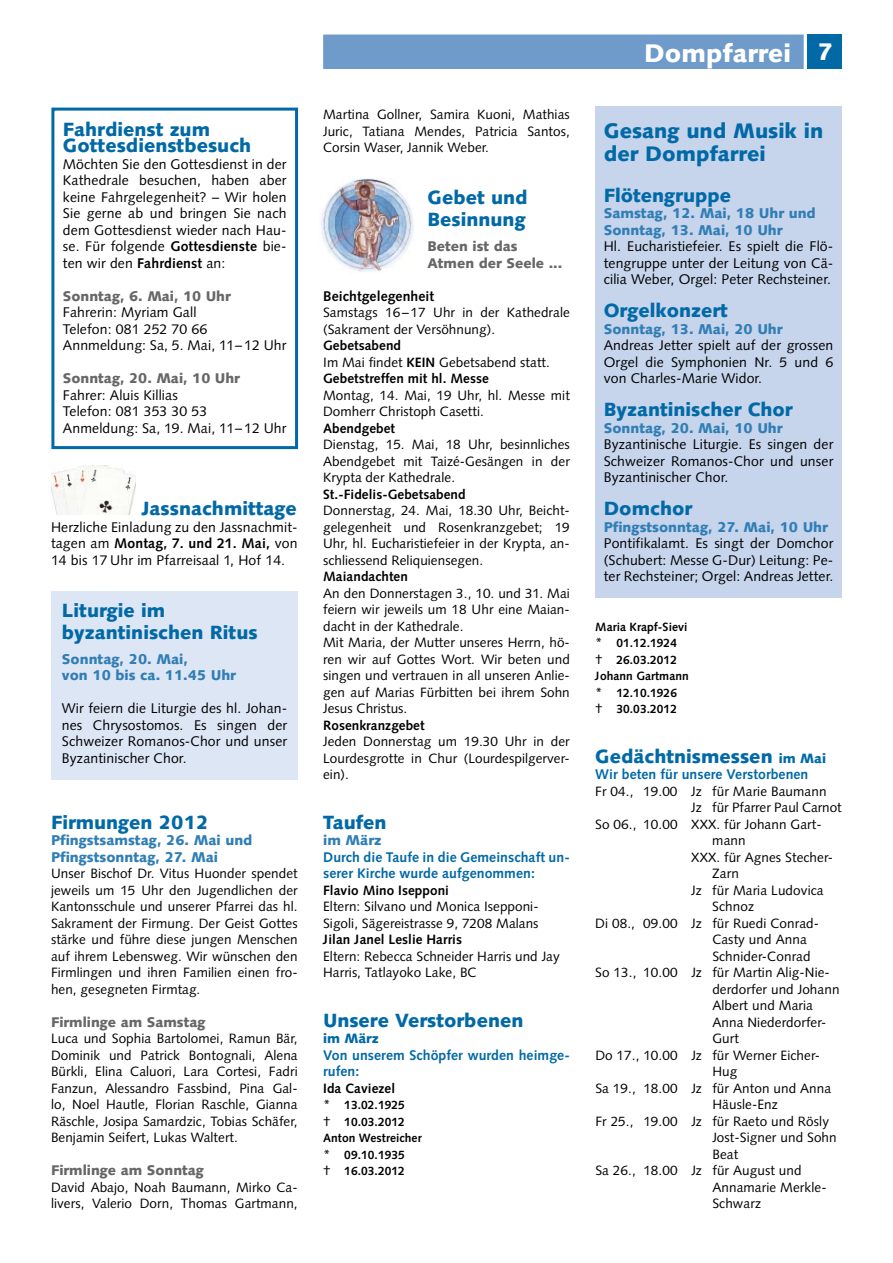
<style>
.page{position:relative;width:893px;height:1263px;background:#fff}
.page>*{position:absolute;margin:0;border:0;box-sizing:border-box;transform-origin:0 0}
.t1{font:900 25.5px "Syntax";color:#fff}
.t2{font:900 21px/22.5px "Syntax";color:#0069a6}
.t3{font:900 19.2px/21.8px "Syntax";color:#0069a6}
.t4{font:14.1px/16.5px "Syntax";letter-spacing:.01em;color:#000;text-align:justify}
.t5{font:900 14.1px/16.5px "Syntax";color:#317eb5}
.t6{font:700 14.1px/16.5px "Syntax";letter-spacing:.005em;color:#0069a6}
.t7{font:900 14.1px/16.5px "Syntax";color:#676767}
.t8{font:700 14.1px "Syntax";letter-spacing:.005em;color:#000}
.t9{font:13.5px/16.5px "Syntax";letter-spacing:.005em;color:#000;text-align:justify}
.t10{font:700 13.5px/16.5px "Syntax";letter-spacing:.005em;color:#000}
.t11{font:900 13.5px "Syntax";color:#0069a6}
.t12{font:700 12px/16.5px "Syntax";letter-spacing:.005em;color:#000}
.s1{font-weight:700}
.s2{font-weight:400}
.s3{font-weight:400;font-size:13.5px}
.s4{font-size:24px}
.s5{font-size:13.5px}
</style>
<div class="page">
<div style="left:808px;top:35px;width:34px;height:34px;background:#0069a6"></div>
<div style="left:323px;top:35px;width:481px;height:34px;background:#6e9bc9"></div>
<div style="left:596px;top:106px;width:246px;height:492px;background:#c6d4ec"></div>
<div style="left:51px;top:591px;width:247px;height:188px;background:#dde6f5"></div>
<img style="left:321px;top:178px;width:93px;height:94px">
<div style="left:51px;top:108px;width:247px;height:341px;border:3px solid #0069a6"></div>
<img style="left:51px;top:465px;width:84px;height:49px">
<h3 class="t3" style="left:63px;top:121px;width:190px;line-height:16.5px">Fahrdienst zum<br>Gottesdienstbesuch</h3>
<p class="t4" style="left:63px;top:155px;width:225px">Möchten Sie den Gottesdienst in der Kathedrale besuchen, haben aber keine Fahrgelegenheit? – Wir holen Sie gerne ab und bringen Sie nach dem Gottesdienst wieder nach Hau&shy;se. Für folgende <span class="s1">Gottesdienste</span> bie&shy;ten wir den <span class="s1">Fahrdienst</span> an:</p>
<p class="t7" style="left:63px;top:287px;width:169px">Sonntag, 6. Mai, 10 Uhr</p>
<p class="t4" style="left:63px;top:304px;width:225px;text-align:left">Fahrerin: Myriam Gall<br>Telefon: 081 252 70 66<br>Annmeldung: Sa, 5. Mai, 11– 12 Uhr</p>
<p class="t7" style="left:63px;top:370px;width:178px">Sonntag, 20. Mai, 10 Uhr</p>
<p class="t4" style="left:63px;top:386px;width:225px;text-align:left">Fahrer: Aluis Killias<br>Telefon: 081 353 30 53<br>Anmeldung: Sa, 19. Mai, 11– 12 Uhr</p>
<h3 class="t3" style="left:141px;top:498px;width:157px">Jassnachmittage</h3>
<p class="t4" style="left:51px;top:518px;width:248px">Herzliche Einladung zu den Jassnachmit&shy;tagen am <span class="s1">Montag, 7. und 21. Mai,</span> von 14 bis 17 Uhr im Pfarreisaal 1, Hof 14.</p>
<h3 class="t3" style="left:62px;top:600px;width:197px">Liturgie im byzantinischen Ritus</h3>
<p class="t5" style="left:62px;top:650px;width:176px">Sonntag, 20. Mai,<br>von 10 bis ca. 11.45 Uhr</p>
<p class="t4" style="left:62px;top:700px;width:227px">Wir feiern die Liturgie des hl. Johan&shy;nes Chrysostomos. Es singen der Schweizer Romanos-Chor und unser Byzantinischer Chor.</p>
<h3 class="t3" style="left:51px;top:811px;width:159px">Firmungen 2012</h3>
<p class="t5" style="left:51px;top:832px;width:203px">Pfingstsamstag, 26. Mai und<br>Pfingstsonntag, 27. Mai</p>
<p class="t9" style="left:51px;top:865px;width:248px">Unser Bischof Dr. Vitus Huonder spendet jeweils um 15 Uhr den Jugendlichen der Kantonsschule und unserer Pfarrei das hl.<br>Sakrament der Firmung. Der Geist Gottes stärke und führe diese jungen Menschen auf ihrem Lebensweg. Wir wünschen den Firmlingen und ihren Familien einen fro&shy;hen, gesegneten Firmtag.</p>
<p class="t7" style="left:51px;top:1013px;width:156px">Firmlinge am Samstag</p>
<p class="t9" style="left:51px;top:1030px;width:248px">Luca und Sophia Bartolomei, Ramun Bär, Dominik und Patrick Bontognali, Alena Bürkli, Elina Caluori, Lara Cortesi, Fadri Fanzun, Alessandro Fassbind, Pina Gal&shy;lo, Noel Hautle, Florian Raschle, Gianna Räschle, Josipa Samardzic, Tobias Schäfer, Benjamin Seifert, Lukas Waltert.</p>
<p class="t7" style="left:51px;top:1162px;width:154px">Firmlinge am Sonntag</p>
<p class="t9" style="left:51px;top:1179px;width:248px">David Abajo, Noah Baumann, Mirko Ca&shy;livers, Valerio Dorn, Thomas Gartmann,</p>
<p class="t9" style="left:323px;top:106px;width:248px">Martina Gollner, Samira Kuoni, Mathias Juric, Tatiana Mendes, Patricia Santos, Corsin Waser, Jannik Weber.</p>
<h3 class="t3" style="left:427px;top:187px;width:102px">Gebet und<br>Besinnung</h3>
<p class="t7" style="left:427px;top:238px;width:136px">Beten ist das<br>Atmen der Seele ...</p>
<p class="t8" style="left:323px;top:288px;width:113px">Beichtgelegenheit</p>
<p class="t9" style="left:323px;top:304px;width:248px">Samstags 16–17 Uhr in der Kathedrale (Sakrament der Versöhnung).</p>
<p class="t10" style="left:323px;top:337px;width:228px">Gebetsabend<br><span class="s2">Im Mai findet</span> KEIN <span class="s2">Gebetsabend statt.<br></span>Gebetstreffen mit hl. Messe</p>
<p class="t9" style="left:323px;top:387px;width:248px">Montag, 14. Mai, 19 Uhr, hl. Messe mit<br>Domherr Christoph Casetti.</p>
<p class="t10" style="left:323px;top:420px;width:73px">Abendgebet</p>
<p class="t9" style="left:323px;top:436px;width:248px">Dienstag, 15. Mai, 18 Uhr, besinnliches Abendgebet mit Taizé-Gesängen in der Krypta der Kathedrale.</p>
<p class="t10" style="left:323px;top:486px;width:144px">St.-Fidelis-Gebetsabend</p>
<p class="t9" style="left:323px;top:502px;width:248px">Donnerstag, 24. Mai, 18.30 Uhr, Beicht&shy;gelegenheit und Rosenkranzgebet; 19<br>Uhr, hl. Eucharistiefeier in der Krypta, an&shy;schliessend Reliquiensegen.</p>
<p class="t10" style="left:323px;top:568px;width:86px">Maiandachten</p>
<p class="t9" style="left:323px;top:585px;width:248px;text-align:left">An den Donnerstagen 3., 10. und 31. Mai feiern wir jeweils um 18 Uhr eine Maian&shy;dacht in der Kathedrale.<br>Mit Maria, der Mutter unseres Herrn, hö&shy;ren wir auf Gottes Wort. Wir beten und singen und vertrauen in all unseren Anlie&shy;gen auf Marias Fürbitten bei ihrem Sohn Jesus Christus.</p>
<p class="t10" style="left:323px;top:717px;width:103px">Rosenkranzgebet</p>
<p class="t9" style="left:323px;top:733px;width:248px">Jeden Donnerstag um 19.30 Uhr in der Lourdesgrotte in Chur (Lourdespilgerver&shy;ein).</p>
<h3 class="t3" style="left:323px;top:811px;width:65px">Taufen</h3>
<p class="t5" style="left:323px;top:832px;width:60px">im März</p>
<p class="t6" style="left:323px;top:849px;width:248px">Durch die Taufe in die Gemeinschaft un&shy;serer Kirche wurde aufgenommen:</p>
<p class="t10" style="left:323px;top:882px;width:127px">Flavio Mino Isepponi</p>
<p class="t9" style="left:323px;top:898px;width:217px">Eltern: Silvano und Monica Isepponi-<br>Sigoli, Sägereistrasse 9, 7208 Malans</p>
<p class="t10" style="left:323px;top:931px;width:140px">Jilan Janel Leslie Harris</p>
<p class="t9" style="left:323px;top:948px;width:238px">Eltern: Rebecca Schneider Harris und Jay<br>Harris, Tatlayoko Lake, BC</p>
<h3 class="t3" style="left:323px;top:1009px;width:202px">Unsere Verstorbenen</h3>
<p class="t11" style="left:323px;top:1030px;width:57px">im März</p>
<p class="t6" style="left:323px;top:1047px;width:248px">Von unserem Schöpfer wurden heimge&shy;rufen:</p>
<p class="t10" style="left:323px;top:1080px;width:74px">Ida Caviezel</p>
<p class="t12" style="left:323px;top:1097px;width:100px"><span class="s3">*</span> 13.02.1925<br><span class="s3">†</span> 10.03.2012<br>Anton Westreicher <span class="s3">*</span> 09.10.1935<br><span class="s3">†</span> 16.03.2012</p>
<h1 class="t1" style="left:644px;top:38px;width:190px">Dompfarrei <span class="s4">7</span></h1>
<h2 class="t2" style="left:604px;top:120px;width:221px">Gesang und Musik in der Dompfarrei</h2>
<h3 class="t3" style="left:604px;top:184px;width:129px">Flötengruppe</h3>
<p class="t5" style="left:604px;top:205px;width:214px">Samstag, 12. Mai, 18 Uhr und<br>Sonntag, 13. Mai, 10 Uhr</p>
<p class="t4" style="left:604px;top:238px;width:231px">Hl. Eucharistiefeier. Es spielt die Flö&shy;tengruppe unter der Leitung von Cä&shy;cilia Weber, Orgel: Peter Rechsteiner.</p>
<h3 class="t3" style="left:604px;top:300px;width:126px">Orgelkonzert</h3>
<p class="t5" style="left:604px;top:320px;width:180px">Sonntag, 13. Mai, 20 Uhr</p>
<p class="t4" style="left:604px;top:337px;width:231px">Andreas Jetter spielt auf der grossen Orgel die Symphonien Nr. 5 und 6 von Charles-Marie Widor.</p>
<h3 class="t3" style="left:604px;top:399px;width:190px">Byzantinischer Chor</h3>
<p class="t5" style="left:604px;top:419px;width:180px">Sonntag, 20. Mai, 10 Uhr</p>
<p class="t4" style="left:604px;top:436px;width:231px">Byzantinische Liturgie. Es singen der Schweizer Romanos-Chor und unser Byzantinischer Chor.</p>
<h3 class="t3" style="left:604px;top:498px;width:90px">Domchor</h3>
<p class="t5" style="left:604px;top:518px;width:226px">Pfingstsonntag, 27. Mai, 10 Uhr</p>
<p class="t4" style="left:604px;top:535px;width:231px">Pontifikalamt. Es singt der Domchor (Schubert: Messe G-Dur) Leitung: Pe&shy;ter Rechsteiner; Orgel: Andreas Jetter.</p>
<p class="t12" style="left:595px;top:618px;width:95px">Maria Krapf-Sievi <span class="s3">*</span> 01.12.1924<br><span class="s3">†</span> 26.03.2012<br>Johann Gartmann <span class="s3">*</span> 12.10.1926<br><span class="s3">†</span> 30.03.2012</p>
<h3 class="t3" style="left:595px;top:745px;width:232px">Gedächtnismessen <span class="s5">im Mai</span></h3>
<p class="t6" style="left:595px;top:766px;width:215px">Wir beten für unsere Verstorbenen</p>
<p class="t9" style="left:595px;top:783px;width:233px">Fr 04., 19.00 Jz für Marie Baumann</p>
<p class="t9" style="left:691px;top:799px;width:152px">Jz für Pfarrer Paul Carnot</p>
<p class="t9" style="left:595px;top:816px;width:228px">So 06., 10.00 XXX. für Johann Gart-</p>
<p class="t9" style="left:712px;top:832px;width:35px">mann</p>
<p class="t9" style="left:691px;top:849px;width:143px">XXX. für Agnes Stecher-</p>
<p class="t9" style="left:712px;top:865px;width:28px">Zarn</p>
<p class="t9" style="left:691px;top:882px;width:134px">Jz für Maria Ludovica</p>
<p class="t9" style="left:712px;top:898px;width:43px">Schnoz</p>
<p class="t9" style="left:595px;top:915px;width:225px">Di 08., 09.00 Jz für Ruedi Conrad-</p>
<p class="t9" style="left:712px;top:931px;width:96px">Casty und Anna</p>
<p class="t9" style="left:712px;top:948px;width:100px">Schnider-Conrad</p>
<p class="t9" style="left:595px;top:964px;width:236px">So 13., 10.00 Jz für Martin Alig-Nie-</p>
<p class="t9" style="left:712px;top:981px;width:129px">derdorfer und Johann</p>
<p class="t9" style="left:712px;top:997px;width:102px">Albert und Maria</p>
<p class="t9" style="left:712px;top:1014px;width:116px">Anna Niederdorfer-</p>
<p class="t9" style="left:712px;top:1030px;width:28px">Gurt</p>
<p class="t9" style="left:595px;top:1047px;width:226px">Do 17., 10.00 Jz für Werner Eicher-</p>
<p class="t9" style="left:712px;top:1063px;width:26px">Hug</p>
<p class="t9" style="left:595px;top:1080px;width:237px">Sa 19., 18.00 Jz für Anton und Anna</p>
<p class="t9" style="left:712px;top:1096px;width:67px">Häusle-Enz</p>
<p class="t9" style="left:595px;top:1113px;width:235px">Fr 25., 19.00 Jz für Raeto und Rösly</p>
<p class="t9" style="left:712px;top:1129px;width:126px">Jost-Signer und Sohn</p>
<p class="t9" style="left:712px;top:1146px;width:27px">Beat</p>
<p class="t9" style="left:595px;top:1162px;width:208px">Sa 26., 18.00 Jz für August und</p>
<p class="t9" style="left:712px;top:1179px;width:116px">Annamarie Merkle-</p>
<p class="t9" style="left:712px;top:1195px;width:50px">Schwarz</p>
</div>
